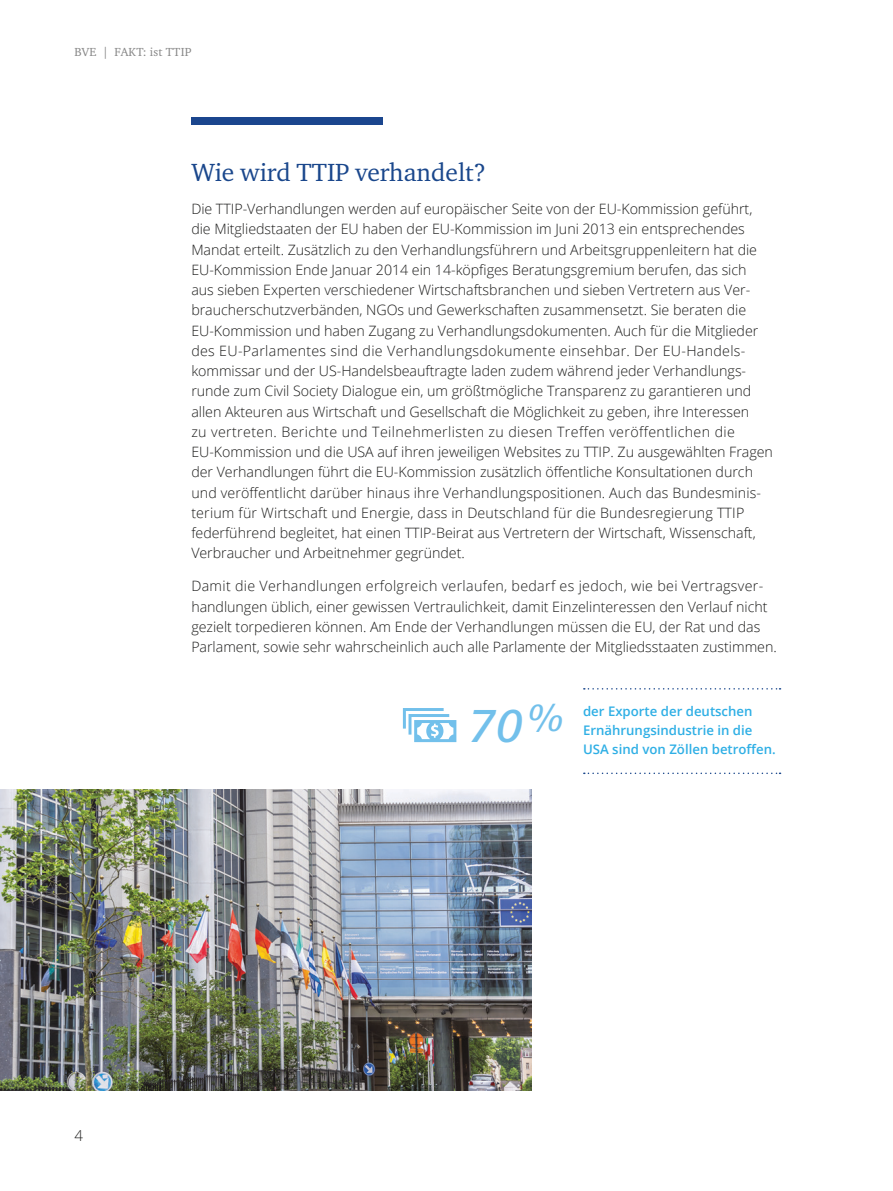
<style>
.page{position:relative;width:893px;height:1191px;background:#fff}
.page>*{position:absolute;margin:0;border:0;box-sizing:border-box;transform-origin:0 0}
.t1{font:italic 500 48px "Frutiger Next Pro";color:#72c0eb}
.t2{font:italic 500 39.45px "Frutiger Next Pro";color:#72c0eb}
.t3{font:25.5px "Charter ITC";color:#1a478c}
.t4{font:300 15px "Open Sans";color:#1c1c1b}
.t5{font:300 14.25px/20.2px "Open Sans";letter-spacing:-.005em;color:#1c1c1b}
.t6{font:600 13.2px/19.2px "Open Sans";color:#2fafe5}
.t7{font:12px "Charter ITC";letter-spacing:.02em;color:#878787}
</style>
<div class="page">
<img style="left:0;top:789px;width:531px;height:301px">
<div style="left:191px;top:117px;width:192px;height:7px;background:#1b468e"></div>
<svg style="left:403px;top:708px;width:53px;height:34px"></svg>
<svg style="left:584px;top:688px;width:196px;height:1px"></svg>
<svg style="left:584px;top:772px;width:196px;height:2px"></svg>
<p class="t7" style="left:74px;top:45px;width:119px">BVE | FAKT: ist TTIP</p>
<h3 class="t3" style="left:191px;top:156px;width:296px">Wie wird TTIP verhandelt?</h3>
<p class="t5" style="left:191px;top:198px;width:583px">Die TTIP-Verhandlungen werden auf europäischer Seite von der EU-Kommission geführt, die Mitgliedstaaten der EU haben der EU-Kommission im Juni 2013 ein entsprechendes Mandat erteilt. Zusätzlich zu den Verhandlungsführern und Arbeitsgruppenleitern hat die EU-Kommission Ende Januar 2014 ein 14-köpfiges Beratungsgremium berufen, das sich<br>aus sieben Experten verschiedener Wirtschaftsbranchen und sieben Vertretern aus Ver&shy;braucherschutzverbänden, NGOs und Gewerkschaften zusammensetzt. Sie beraten die EU-Kommission und haben Zugang zu Verhandlungsdokumenten. Auch für die Mitglieder des EU-Parlamentes sind die Verhandlungsdokumente einsehbar. Der EU-Handels&shy;kommissar und der US-Handelsbeauftragte laden zudem während jeder Verhandlungs&shy;runde zum Civil Society Dialogue ein, um größtmögliche Transparenz zu garantieren und allen Akteuren aus Wirtschaft und Gesellschaft die Möglichkeit zu geben, ihre Interessen<br>zu vertreten. Berichte und Teilnehmerlisten zu diesen Treffen veröffentlichen die EU-Kommission und die USA auf ihren jeweiligen Websites zu TTIP. Zu ausgewählten Fragen der Verhandlungen führt die EU-Kommission zusätzlich öffentliche Konsultationen durch und veröffentlicht darüber hinaus ihre Verhandlungspositionen. Auch das Bundesminis&shy;terium für Wirtschaft und Energie, dass in Deutschland für die Bundesregierung TTIP federführend begleitet, hat einen TTIP-Beirat aus Vertretern der Wirtschaft, Wissenschaft, Verbraucher und Arbeitnehmer gegründet.</p>
<p class="t5" style="left:191px;top:576px;width:587px">Damit die Verhandlungen erfolgreich verlaufen, bedarf es jedoch, wie bei Vertragsver&shy;handlungen üblich, einer gewissen Vertraulichkeit, damit Einzelinteressen den Verlauf nicht gezielt torpedieren können. Am Ende der Verhandlungen müssen die EU, der Rat und das Parlament, sowie sehr wahrscheinlich auch alle Parlamente der Mitgliedsstaaten zustimmen.</p>
<p class="t4" style="left:74px;top:1125px;width:10px">4</p>
<h2 class="t2" style="left:527px;top:695px;width:39px">%</h2>
<h1 class="t1" style="left:469px;top:698px;width:55px">70</h1>
<p class="t6" style="left:583px;top:701px;width:171px">der Exporte der deutschen<br>Ernährungsindustrie in die</p>
<p class="t6" style="left:583px;top:740px;width:194px">USA sind von Zöllen betroffen.</p>
</div>
